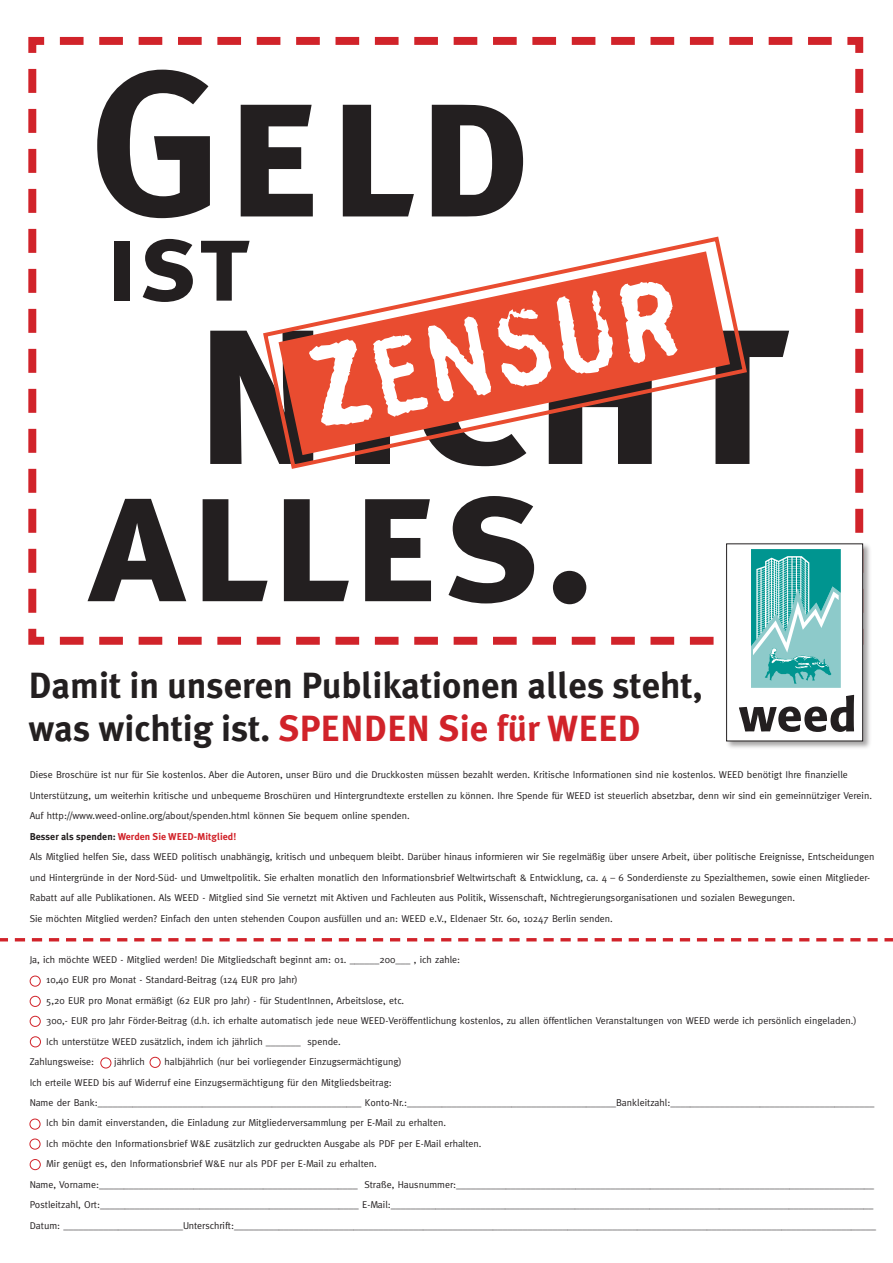
<style>
.page{position:relative;width:893px;height:1263px;background:#fff}
.page>*{position:absolute;margin:0;border:0;box-sizing:border-box;transform-origin:0 0}
.t1{font:248.1px "Meta Plus Bold Caps";color:#231f20}
.t2{font:207.9px "Meta Plus Bold Caps";color:#231f20}
.t3{font:189.9px "Meta Plus Bold Caps";color:#231f20}
.t4{font:111.45px "Meta Plus Bold Caps";color:#231f20}
.t5{font:103.5px "Stamp Gothic";color:#fff}
.t6{font:700 36.45px "Meta Plus";color:#231f20}
.t7{font:700 36.45px "Meta Plus";color:#d1232a}
.t8{font:9.9px "Meta";color:#231f20}
.t9{font:700 9.9px "Meta Plus";color:#d1232a}
.s1{color:#231f20}
</style>
<div class="page">
<div style="left:30px;top:976px;width:11px;height:11px;border:1px solid #d1232a;border-radius:50%"></div>
<div style="left:30px;top:996px;width:11px;height:11px;border:1px solid #d1232a;border-radius:50%"></div>
<div style="left:30px;top:1016px;width:11px;height:11px;border:1px solid #d1232a;border-radius:50%"></div>
<div style="left:30px;top:1036px;width:11px;height:11px;border:1px solid #d1232a;border-radius:50%"></div>
<div style="left:30px;top:1118px;width:11px;height:11px;border:1px solid #d1232a;border-radius:50%"></div>
<div style="left:30px;top:1138px;width:11px;height:11px;border:1px solid #d1232a;border-radius:50%"></div>
<div style="left:30px;top:1159px;width:11px;height:11px;border:1px solid #d1232a;border-radius:50%"></div>
<div style="left:100px;top:1057px;width:11px;height:11px;border:1px solid #d1232a;border-radius:50%"></div>
<div style="left:150px;top:1057px;width:11px;height:11px;border:1px solid #d1232a;border-radius:50%"></div>
<svg style="left:0;top:938px;width:893px;height:3px"></svg>
<svg style="left:28px;top:36px;width:836px;height:609px"></svg>
<svg style="left:261px;top:234px;width:488px;height:237px"></svg>
<svg style="left:276px;top:249px;width:456px;height:208px"></svg>
<div style="left:725px;top:542px;width:148px;height:209px;background:#231f20;opacity:.4"></div>
<div style="left:727px;top:544px;width:136px;height:197px;background:#fff"></div>
<svg style="left:739px;top:695px;width:115px;height:37px"></svg>
<svg style="left:60px;top:549px;width:781px;height:139px"></svg>
<div style="left:726px;top:543px;width:137px;height:198px;border:1px solid #231f20"></div>
<p class="t2" style="left:89px;top:24px;width:445px">Geld</p>
<p class="t4" style="left:105px;top:198px;width:146px">ist</p>
<p class="t5" style="left:294px;top:328px;width:383px;rotate:-12deg">ZENSUR</p>
<p class="t1" style="left:189px;top:234px;width:600px">nicht</p>
<p class="t3" style="left:87px;top:425px;width:509px">alles.</p>
<p class="t6" style="left:28px;top:664px;width:676px">Damit in unseren Publikationen alles steht,</p>
<p class="t7" style="left:28px;top:708px;width:614px"><span class="s1">was wichtig ist.</span> SPENDEN Sie für WEED</p>
<p class="t8" style="left:30px;top:769px;width:819px">Diese Broschüre ist nur für Sie kostenlos. Aber die Autoren, unser Büro und die Druckkosten müssen bezahlt werden. Kritische Informationen sind nie kostenlos. WEED benötigt Ihre finanzielle</p>
<p class="t8" style="left:30px;top:789px;width:844px">Unterstützung, um weiterhin kritische und unbequeme Broschüren und Hintergrundtexte erstellen zu können. Ihre Spende für WEED ist steuerlich absetzbar, denn wir sind ein gemeinnütziger Verein.</p>
<p class="t8" style="left:30px;top:810px;width:382px">Auf http://www.weed-online.org/about/spenden.html können Sie bequem online spenden.</p>
<p class="t9" style="left:30px;top:830px;width:208px"><span class="s1">Besser als spenden:</span> Werden Sie WEED-Mitglied!</p>
<p class="t8" style="left:30px;top:851px;width:846px">Als Mitglied helfen Sie, dass WEED politisch unabhängig, kritisch und unbequem bleibt. Darüber hinaus informieren wir Sie regelmäßig über unsere Arbeit, über politische Ereignisse, Entscheidungen</p>
<p class="t8" style="left:30px;top:871px;width:842px">und Hintergründe in der Nord-Süd- und Umweltpolitik. Sie erhalten monatlich den Informationsbrief Weltwirtschaft &amp; Entwicklung, ca. 4 – 6 Sonderdienste zu Spezialthemen, sowie einen Mitglieder-</p>
<p class="t8" style="left:30px;top:892px;width:767px">Rabatt auf alle Publikationen. Als WEED - Mitglied sind Sie vernetzt mit Aktiven und Fachleuten aus Politik, Wissenschaft, Nichtregierungsorganisationen und sozialen Bewegungen.</p>
<p class="t8" style="left:30px;top:912px;width:585px">Sie möchten Mitglied werden? Einfach den unten stehenden Coupon ausfüllen und an: WEED e.V., Eldenaer Str. 60, 10247 Berlin senden.</p>
<p class="t8" style="left:30px;top:953px;width:432px">Ja, ich möchte WEED - Mitglied werden! Die Mitgliedschaft beginnt am: 01. ______200___ , ich zahle:</p>
<p class="t8" style="left:46px;top:974px;width:253px">10,40 EUR pro Monat - Standard-Beitrag (124 EUR pro Jahr)</p>
<p class="t8" style="left:46px;top:994px;width:359px">5,20 EUR pro Monat ermäßigt (62 EUR pro Jahr) - für StudentInnen, Arbeitslose, etc.</p>
<p class="t8" style="left:46px;top:1015px;width:812px">300,- EUR pro Jahr Förder-Beitrag (d.h. ich erhalte automatisch jede neue WEED-Veröffentlichung kostenlos, zu allen öffentlichen Veranstaltungen von WEED werde ich persönlich eingeladen.)</p>
<p class="t8" style="left:46px;top:1035px;width:296px">Ich unterstütze WEED zusätzlich, indem ich jährlich _______ spende.</p>
<p class="t8" style="left:30px;top:1056px;width:66px">Zahlungsweise:</p>
<p class="t8" style="left:114px;top:1056px;width:32px">jährlich</p>
<p class="t8" style="left:165px;top:1056px;width:239px">halbjährlich (nur bei vorliegender Einzugsermächtigung)</p>
<p class="t8" style="left:30px;top:1076px;width:364px">Ich erteile WEED bis auf Widerruf eine Einzugsermächtigung für den Mitgliedsbeitrag:</p>
<p class="t8" style="left:30px;top:1097px;width:846px">Name der Bank:_____________________________________________________ Konto-Nr.:__________________________________________Bankleitzahl:_________________________________________</p>
<p class="t8" style="left:46px;top:1117px;width:401px">Ich bin damit einverstanden, die Einladung zur Mitgliederversammlung per E-Mail zu erhalten.</p>
<p class="t8" style="left:46px;top:1138px;width:437px">Ich möchte den Informationsbrief W&amp;E zusätzlich zur gedruckten Ausgabe als PDF per E-Mail erhalten.</p>
<p class="t8" style="left:46px;top:1158px;width:332px">Mir genügt es, den Informationsbrief W&amp;E nur als PDF per E-Mail zu erhalten.</p>
<p class="t8" style="left:30px;top:1179px;width:846px">Name, Vorname:____________________________________________________ Straße, Hausnummer:____________________________________________________________________________________</p>
<p class="t8" style="left:30px;top:1199px;width:845px">Postleitzahl, Ort:____________________________________________________ E-Mail:_________________________________________________________________________________________________</p>
<p class="t8" style="left:30px;top:1220px;width:848px">Datum: ________________________Unterschrift:_________________________________________________________________________________________________________________________________</p>
</div>
